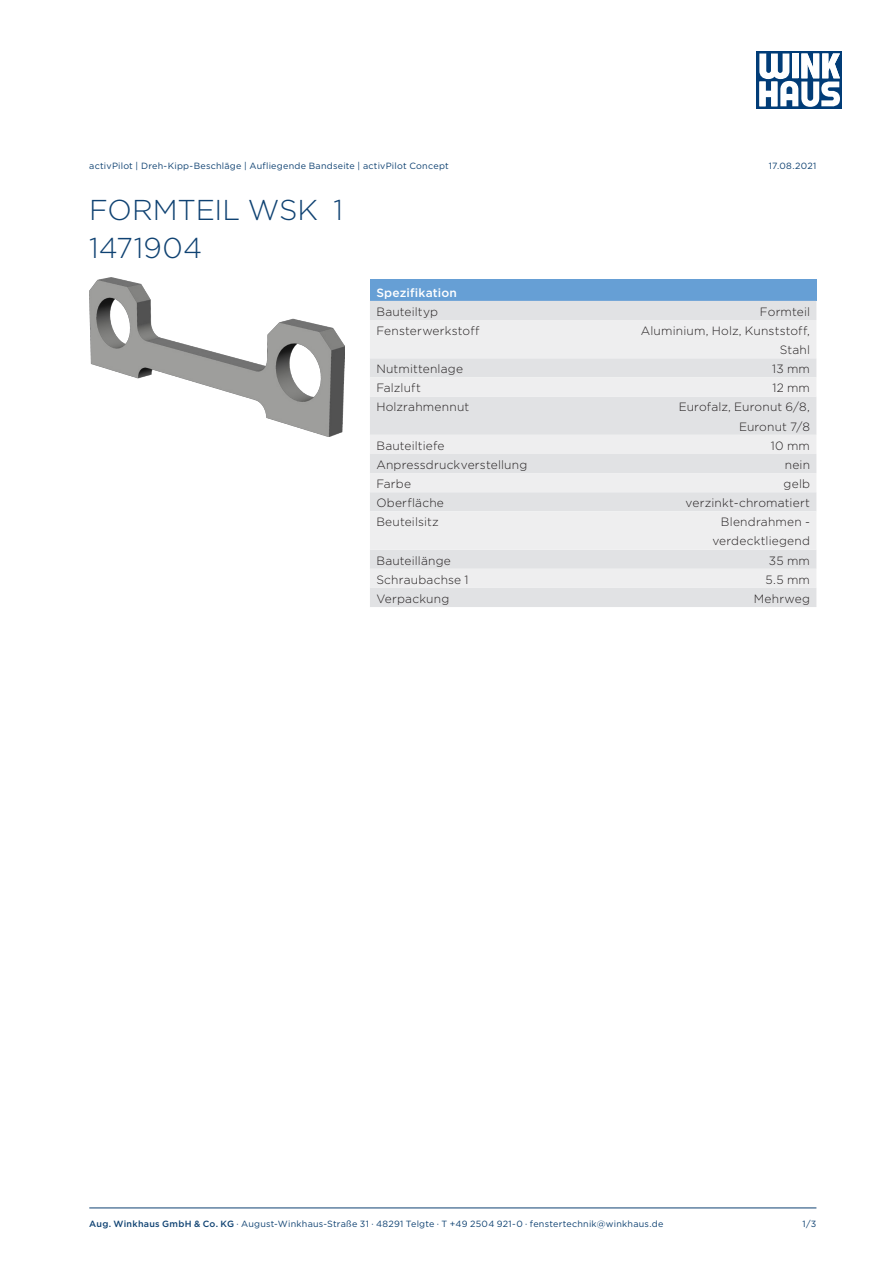
<style>
.page{position:relative;width:893px;height:1263px;background:#fff}
.page>*{position:absolute;margin:0;border:0;box-sizing:border-box;transform-origin:0 0}
.Headline{font:300 28.65px/38.2px "Gotham";color:#0f4272}
.Datenzelle_links{font:300 12px "Gotham";letter-spacing:.015em;color:#231f20}
.Datenzelle_rechts{font:300 12px/19.2px "Gotham";letter-spacing:.015em;color:#231f20;text-align:right}
.Headerzelle{font:500 12px "Gotham";letter-spacing:.015em;color:#fff}
.Fußzeile{font:9px "Gotham";letter-spacing:.025em;color:#0f4272}
.Kopfzeile{font:9px "Gotham";letter-spacing:.025em;color:#0f4272}
.s1{font-weight:500}
</style>
<div class="page">
<div style="left:757px;top:51px;width:85px;height:58px;background:#013c77"></div>
<svg style="left:759px;top:53px;width:81px;height:54px"></svg>
<hr style="left:89px;top:1208px;width:727px;height:1px;background:#0f4272">
<img style="left:89px;top:277px;width:255px;height:160px">
<div style="left:370px;top:280px;width:446px;height:21px;background:#669fd5"></div>
<div style="left:370px;top:301px;width:446px;height:306px;background:#e1e2e4"></div>
<svg style="left:370px;top:320px;width:446px;height:268px;background:#e8e9ea"></svg>
<p class="Kopfzeile" style="left:89px;top:160px;width:361px">activPilot | Dreh-Kipp-Beschläge | Aufliegende Bandseite | activPilot Concept</p>
<p class="Kopfzeile" style="left:769px;top:160px;width:49px">17.08.2021</p>
<p class="Headline" style="left:89px;top:190px;width:255px">FORMTEIL WSK 1<br>1471904</p>
<p class="Headerzelle" style="left:376px;top:284px;width:82px">Spezifikation</p>
<p class="Datenzelle_links" style="left:376px;top:304px;width:63px">Bauteiltyp</p>
<p class="Datenzelle_rechts" style="left:760px;top:302px;width:52px">Formteil</p>
<p class="Datenzelle_links" style="left:376px;top:323px;width:105px">Fensterwerkstoff</p>
<p class="Datenzelle_rechts" style="left:641px;top:321px;width:171px">Aluminium, Holz, Kunststoff,<br>Stahl</p>
<p class="Datenzelle_links" style="left:376px;top:361px;width:88px">Nutmittenlage</p>
<p class="Datenzelle_rechts" style="left:772px;top:359px;width:39px">13 mm</p>
<p class="Datenzelle_links" style="left:376px;top:380px;width:46px">Falzluft</p>
<p class="Datenzelle_rechts" style="left:772px;top:378px;width:39px">12 mm</p>
<p class="Datenzelle_links" style="left:376px;top:400px;width:94px">Holzrahmennut</p>
<p class="Datenzelle_rechts" style="left:679px;top:397px;width:133px">Eurofalz, Euronut 6/8,<br>Euronut 7/8</p>
<p class="Datenzelle_links" style="left:376px;top:438px;width:70px">Bauteiltiefe</p>
<p class="Datenzelle_rechts" style="left:771px;top:435px;width:41px">10 mm</p>
<p class="Datenzelle_links" style="left:376px;top:457px;width:152px">Anpressdruckverstellung</p>
<p class="Datenzelle_rechts" style="left:785px;top:455px;width:27px">nein</p>
<p class="Datenzelle_links" style="left:376px;top:476px;width:36px">Farbe</p>
<p class="Datenzelle_rechts" style="left:784px;top:474px;width:28px">gelb</p>
<p class="Datenzelle_links" style="left:376px;top:495px;width:69px">Oberfläche</p>
<p class="Datenzelle_rechts" style="left:686px;top:493px;width:126px">verzinkt-chromatiert</p>
<p class="Datenzelle_links" style="left:376px;top:514px;width:64px">Beuteilsitz</p>
<p class="Datenzelle_rechts" style="left:712px;top:512px;width:99px">Blendrahmen - verdecktliegend</p>
<p class="Datenzelle_links" style="left:376px;top:553px;width:76px">Bauteillänge</p>
<p class="Datenzelle_rechts" style="left:769px;top:550px;width:43px">35 mm</p>
<p class="Datenzelle_links" style="left:376px;top:572px;width:94px">Schraubachse 1</p>
<p class="Datenzelle_rechts" style="left:765px;top:569px;width:46px">5.5 mm</p>
<p class="Datenzelle_links" style="left:376px;top:591px;width:74px">Verpackung</p>
<p class="Datenzelle_rechts" style="left:754px;top:589px;width:58px">Mehrweg</p>
<p class="Fußzeile" style="left:89px;top:1218px;width:576px"><span class="s1">Aug. Winkhaus GmbH &amp; Co. KG</span> ∙ August-Winkhaus-Straße 31 ∙ 48291 Telgte ∙ T +49 2504 921-0 ∙ fenstertechnik@winkhaus.de</p>
<p class="Fußzeile" style="left:803px;top:1218px;width:15px">1/3</p>
</div>
